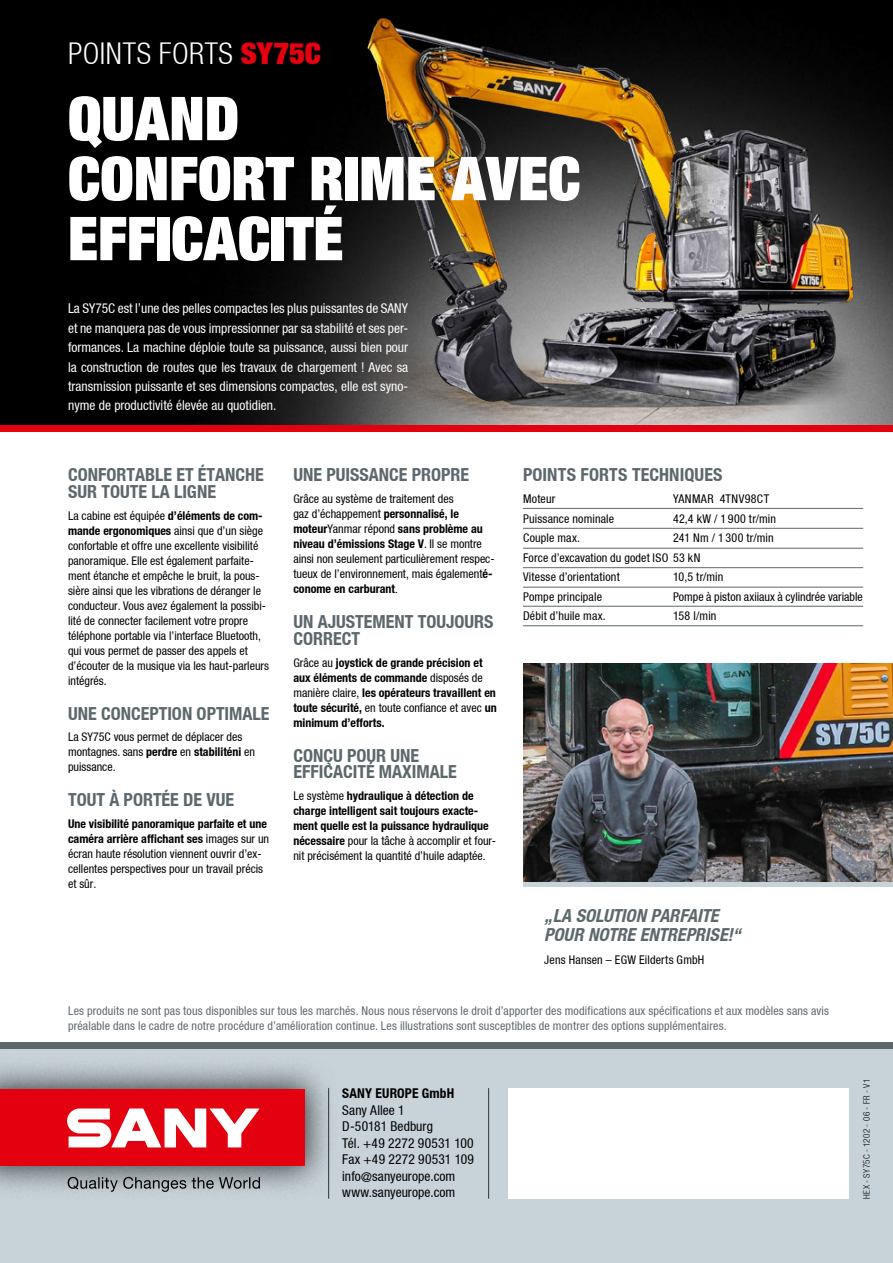
<style>
.page{position:relative;width:893px;height:1263px;background:#fff}
.page>*{position:absolute;margin:0;border:0;box-sizing:border-box;transform-origin:0 0}
.t1{font:900 60px/60px "Context Reprise Extra Black S Si Extra";color:#fff}
.t2{font:700 30px "Context Reprise Light Cond S Si";letter-spacing:.015em;color:#fff}
.t3{font:700 condensed 18px/16.5px "Context Reprise Condensed S Si";color:#5d686d}
.t4{font:italic 700 condensed 18px/19.5px "Context Reprise Condensed S Si";color:#5d686d}
.t5{font:13.5px/19.5px "Context Reprise Condensed S Si Condensed";color:#fff;text-align:justify}
.t6{font:13.5px/16.5px "Context Reprise Condensed S Si Condensed";letter-spacing:.005em;color:#000}
.t7{font:700 condensed 13.5px "Context Reprise Condensed S Si";letter-spacing:.015em;color:#000}
.t8{font:12px/15px "Context Reprise Condensed S Si Condensed";color:#000}
.t9{font:700 condensed 12px/15px "Context Reprise Condensed S Si";color:#000}
.t10{font:12px/15px "Context Reprise Condensed S Si Condensed";letter-spacing:.015em;color:#5d686d}
.t11{font:12px "Context Reprise Condensed S Si Condensed";letter-spacing:.02em;color:#000}
.t12{font:12px "Context Reprise Condensed S Si Condensed";letter-spacing:.035em;color:#000}
.t13{font:700 9px "Context Reprise Light Cond S Si";letter-spacing:.04em;color:#000}
.s1{font-family:"Context Reprise Extra Black S Si Extra";font-weight:900;color:#e3000f}
.s2{font-family:"Context Reprise Condensed S Si";font-weight:700;font-stretch:condensed}
.s3{font-family:"Context Reprise Condensed S Si Condensed";font-weight:400;font-stretch:normal}
.s4{font-family:"Minion Pro";font-weight:400;font-stretch:normal}
.s5{font-family:"Minion Pro"}
</style>
<div class="page">
<img style="left:0;top:0;width:893px;height:425px">
<div style="left:0;top:1048px;width:893px;height:215px;background:#c8d3d9"></div>
<hr style="left:488px;top:1088px;width:1px;height:111px;background:#29353a">
<div style="left:0;top:1042px;width:893px;height:6px;background:#5d686d"></div>
<div style="left:508px;top:1088px;width:340px;height:111px;background:#fff"></div>
<div style="left:523px;top:881px;width:370px;height:6px;background:#c8d3d9"></div>
<img style="left:523px;top:663px;width:370px;height:218px">
<div style="left:0;top:1054px;width:339px;height:146px;background:#000;opacity:.75"></div>
<div style="left:0;top:1089px;width:304px;height:77px;background:#e3000f"></div>
<svg style="left:67px;top:1108px;width:193px;height:39px"></svg>
<svg style="left:68px;top:1177px;width:192px;height:15px"></svg>
<hr style="left:523px;top:508px;width:340px;height:1px;background:#5d686d">
<hr style="left:523px;top:528px;width:340px;height:1px;background:#5d686d">
<hr style="left:523px;top:548px;width:340px;height:1px;background:#5d686d">
<hr style="left:523px;top:567px;width:340px;height:1px;background:#5d686d">
<hr style="left:523px;top:606px;width:340px;height:1px;background:#5d686d">
<hr style="left:523px;top:587px;width:340px;height:1px;background:#5d686d">
<hr style="left:523px;top:625px;width:340px;height:1px;background:#5d686d">
<img style="left:314px;top:0;width:563px;height:425px">
<div style="left:0;top:425px;width:893px;height:7px;background:#e3000f"></div>
<h2 class="t2" style="left:68px;top:36px;width:254px">POINTS FORTS <span class="s1">SY75C</span></h2>
<h1 class="t1" style="left:68px;top:87px;width:514px">QUAND<br>CONFORT RIME AVEC<br>EFFICACITÉ</h1>
<p class="t5" style="left:68px;top:298px;width:342px">La SY75C est l’une des pelles compactes les plus puissantes de SANY et ne manquera pas de vous impressionner par sa stabilité et ses per&shy;formances. La machine déploie toute sa puissance, aussi bien pour la construction de routes que les travaux de chargement ! Avec sa transmission puissante et ses dimensions compactes, elle est syno&shy;nyme de productivité élevée au quotidien.</p>
<h3 class="t3" style="left:68px;top:466px;width:197px">CONFORTABLE ET ÉTANCHE<br>SUR TOUTE LA LIGNE</h3>
<p class="t8" style="left:68px;top:508px;width:196px">La cabine est équipée <span class="s2">d’éléments de com-</span></p>
<p class="t9" style="left:68px;top:523px;width:196px">mande ergonomiques <span class="s3">ainsi que d’un siège</span></p>
<p class="t8" style="left:68px;top:538px;width:202px">confortable et offre une excellente visibilité panoramique. Elle est également parfaite&shy;ment étanche et empêche le bruit, la pous&shy;sière ainsi que les vibrations de déranger le conducteur. Vous avez également la possibi&shy;lité de connecter facilement votre propre téléphone portable via l’interface Bluetooth, qui vous permet de passer des appels et d’écouter de la musique via les haut-parleurs intégrés.</p>
<h3 class="t3" style="left:68px;top:705px;width:203px">UNE CONCEPTION OPTIMALE</h3>
<p class="t8" style="left:68px;top:729px;width:188px">La SY75C vous permet de déplacer des montagnes. sans <span class="s2">perdre</span> en <span class="s2">stabiliténi</span> en puissance.</p>
<h3 class="t3" style="left:68px;top:791px;width:168px">TOUT À PORTÉE DE VUE</h3>
<p class="t9" style="left:68px;top:816px;width:203px">Une visibilité panoramique parfaite et une caméra arrière affichant ses <span class="s3">images sur un</span></p>
<p class="t8" style="left:68px;top:846px;width:197px">écran haute résolution viennent ouvrir d’ex&shy;cellentes perspectives pour un travail précis et sûr.</p>
<h3 class="t3" style="left:293px;top:466px;width:177px">UNE PUISSANCE PROPRE</h3>
<p class="t8" style="left:293px;top:491px;width:167px">Grâce au système de traitement des gaz d’échappement <span class="s2">personnalisé, le</span></p>
<p class="t9" style="left:293px;top:521px;width:191px">moteur<span class="s3">Yanmar répond</span> sans problème au niveau d’émissions Stage V<span class="s3">. Il se montre</span></p>
<p class="t8" style="left:293px;top:551px;width:203px">ainsi non seulement particulièrement respec&shy;tueux de l’environnement, mais également<span class="s2">é-</span></p>
<p class="t9" style="left:293px;top:581px;width:106px">conome en carburant<span class="s4">.</span></p>
<h3 class="t3" style="left:293px;top:613px;width:201px">UN AJUSTEMENT TOUJOURS<br>CORRECT</h3>
<p class="t9" style="left:293px;top:655px;width:204px"><span class="s3">Grâce au</span> joystick de grande précision et aux éléments de commande <span class="s3">disposés de manière claire,</span> les opérateurs travaillent en</p>
<p class="t8" style="left:293px;top:700px;width:205px"><span class="s2">toute sécurité,</span> en toute confiance et avec <span class="s2">un</span></p>
<p class="t9" style="left:293px;top:715px;width:93px">minimum d’efforts.</p>
<h3 class="t3" style="left:293px;top:747px;width:165px">CONÇU POUR UNE<br>EFFICACITÉ MAXIMALE</h3>
<p class="t9" style="left:293px;top:788px;width:197px"><span class="s3">Le système</span> hydraulique à détection de charge intelligent sait toujours exacte&shy;ment quelle est la puissance hydraulique</p>
<p class="t8" style="left:293px;top:833px;width:204px"><span class="s2">nécessaire</span> pour la tâche à accomplir et four&shy;nit précisément la quantité d’huile adaptée<span class="s5">.</span></p>
<h3 class="t3" style="left:523px;top:466px;width:201px">POINTS FORTS TECHNIQUES</h3>
<p class="t8" style="left:523px;top:491px;width:34px">Moteur</p>
<p class="t12" style="left:673px;top:492px;width:98px">YANMAR 4TNV98CT</p>
<p class="t8" style="left:523px;top:511px;width:93px">Puissance nominale</p>
<p class="t11" style="left:673px;top:512px;width:105px">42,4 kW / 1 900 tr/min</p>
<p class="t8" style="left:523px;top:530px;width:59px">Couple max.</p>
<p class="t8" style="left:523px;top:528px;width:252px;line-height:19.5px;text-indent:150px">241 Nm / 1 300 tr/min<br>Force d’excavation du godet ISO 53 kN<br>Vitesse d’orientationt</p>
<p class="t8" style="left:673px;top:569px;width:52px">10,5 tr/min</p>
<p class="t8" style="left:523px;top:589px;width:81px">Pompe principale</p>
<p class="t8" style="left:673px;top:589px;width:191px">Pompe à piston axiiaux à cylindrée variable</p>
<p class="t8" style="left:523px;top:608px;width:84px">Débit d’huile max.</p>
<p class="t8" style="left:673px;top:608px;width:45px">158 l/min</p>
<h3 class="t4" style="left:544px;top:905px;width:198px">„LA SOLUTION PARFAITE<br>POUR NOTRE ENTREPRISE!“</h3>
<p class="t8" style="left:544px;top:952px;width:162px">Jens Hansen – EGW Eilderts GmbH</p>
<p class="t10" style="left:68px;top:1003px;width:762px">Les produits ne sont pas tous disponibles sur tous les marchés. Nous nous réservons le droit d’apporter des modifications aux spécifications et aux modèles sans avis préalable dans le cadre de notre procédure d’amélioration continue. Les illustrations sont susceptibles de montrer des options supplémentaires.</p>
<p class="t7" style="left:342px;top:1085px;width:114px">SANY EUROPE GmbH</p>
<p class="t6" style="left:342px;top:1101px;width:133px">Sany Allee 1<br>D-50181 Bedburg<br>Tél. +49 2272 90531 100<br>Fax +49 2272 90531 109 info@sanyeurope.com www.sanyeurope.com</p>
<p class="t13" style="left:861px;top:1199px;width:122px;rotate:-90deg">HEX - SY75C - 1202 - 06 - FR - V1</p>
</div>
